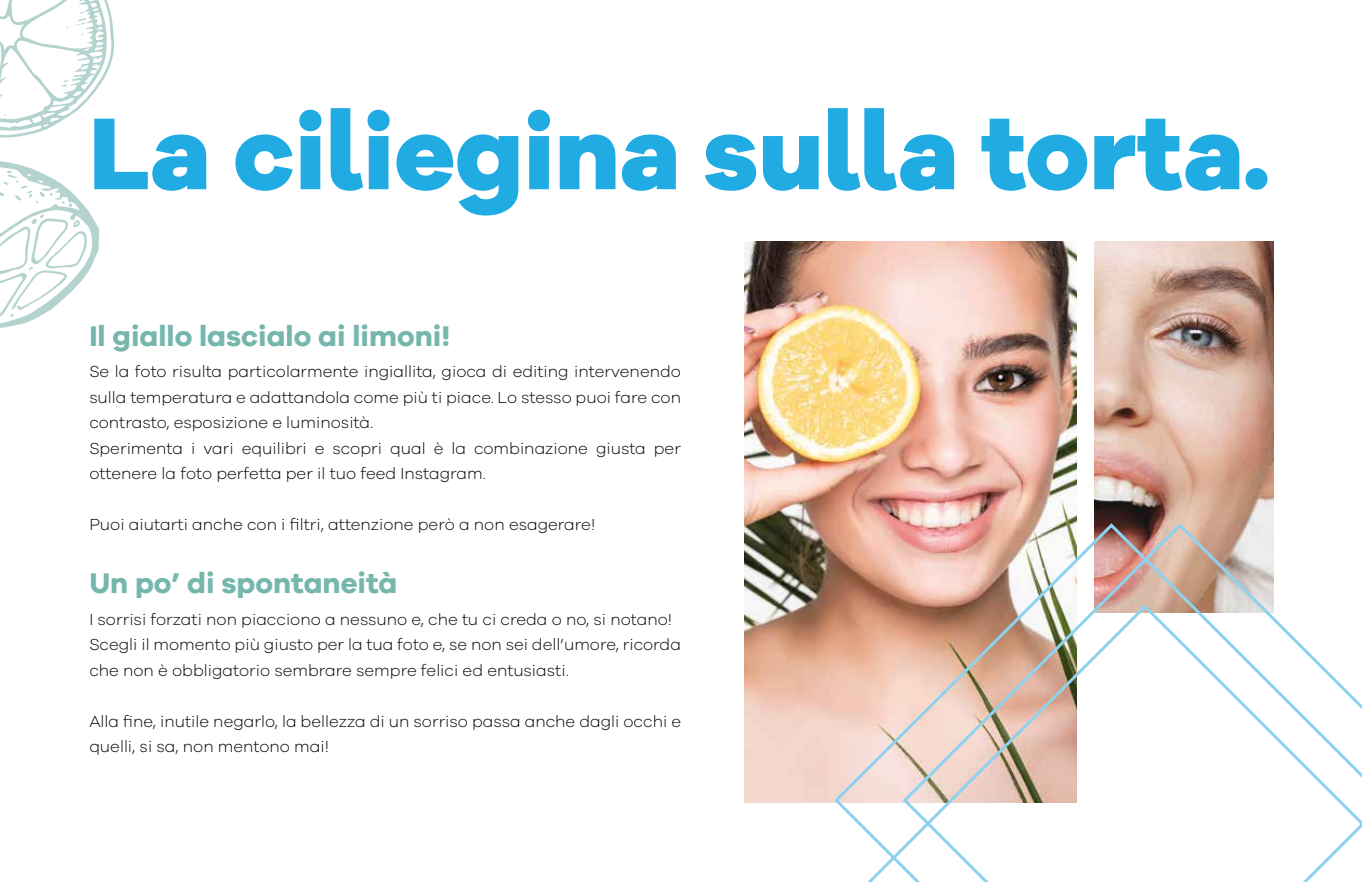
<style>
.page{position:relative;width:1362px;height:882px;background:#fff}
.page>*{position:absolute;margin:0;border:0;box-sizing:border-box;transform-origin:0 0}
.t1{font:800 105.3px "Galano Grotesque Alt";color:#20abe2}
.t2{font:700 29.25px "Galano Grotesque";color:#75b6ad}
.t3{font:300 16.5px/25.5px "Galano Grotesque";color:#000}
</style>
<div class="page">
<svg style="left:0;top:0;width:114px;height:138px"></svg>
<img style="left:744px;top:241px;width:332px;height:561px">
<img style="left:1094px;top:241px;width:179px;height:280px">
<svg style="left:832px;top:521px;width:529px;height:361px"></svg>
<svg style="left:0;top:161px;width:99px;height:167px"></svg>
<h1 class="t1" style="left:89px;top:85px;width:1181px">La ciliegina sulla torta.</h1>
<h2 class="t2" style="left:89px;top:318px;width:362px">Il giallo lascialo ai limoni!</h2>
<p class="t3" style="left:89px;top:359px;width:593px">Se la foto risulta particolarmente ingiallita, gioca di editing intervenendo sulla temperatura e adattandola come più ti piace. Lo stesso puoi fare con contrasto, esposizione e luminosità.<br>Sperimenta i vari equilibri e scopri qual è la combinazione giusta per ottenere la foto perfetta per il tuo feed Instagram.</p>
<p class="t3" style="left:89px;top:512px;width:507px">Puoi aiutarti anche con i filtri, attenzione però a non esagerare!</p>
<h2 class="t2" style="left:89px;top:566px;width:309px">Un po’ di spontaneità</h2>
<p class="t3" style="left:89px;top:606px;width:593px">I sorrisi forzati non piacciono a nessuno e, che tu ci creda o no, si notano!<br>Scegli il momento più giusto per la tua foto e, se non sei dell’umore, ricorda che non è obbligatorio sembrare sempre felici ed entusiasti.</p>
<p class="t3" style="left:89px;top:708px;width:593px">Alla fine, inutile negarlo, la bellezza di un sorriso passa anche dagli occhi e quelli, si sa, non mentono mai!</p>
</div>
